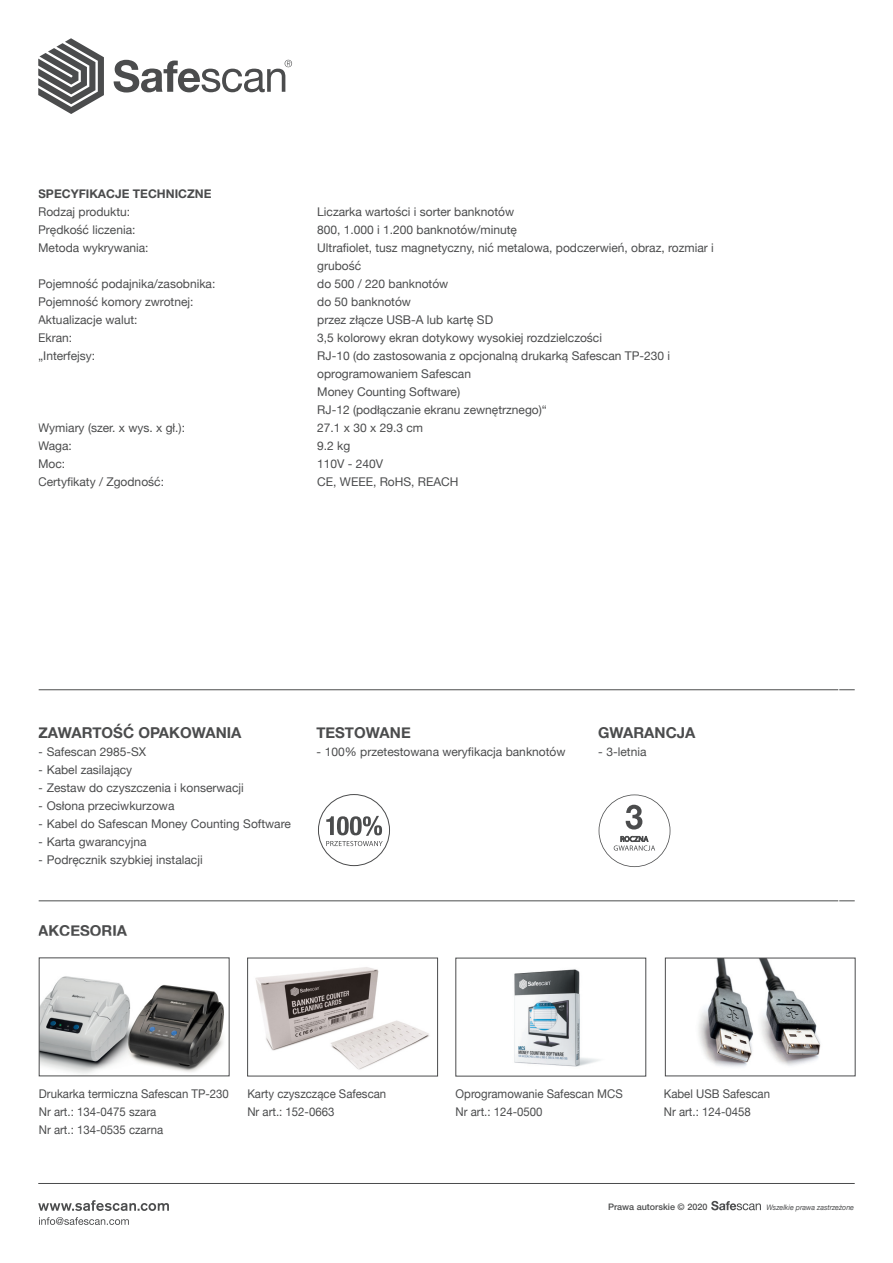
<style>
.page{position:relative;width:893px;height:1263px;background:#fff}
.page>*{position:absolute;margin:0;border:0;box-sizing:border-box;transform-origin:0 0}
.t1{font:700 15px "Helvetica Neue";color:#4b4c4d}
.t2{font:12px/18px "Helvetica Neue";color:#4b4c4d}
.t3{font:12px "Helvetica Neue";color:#4b4c4d;scale:.95 1}
.t4{font:700 12px "Helvetica Neue LT Std";color:#4b4c4d}
.Art_no{font:500 9px "Helvetica Neue LT Std";color:#4b4c4d}
.Art_no-2{font:italic 7.5px "Helvetica Neue";color:#4b4c4d;scale:.95 1}
</style>
<div class="page">
<hr style="left:38px;top:900px;width:817px;height:1px;background:#4b4c4d">
<hr style="left:38px;top:1183px;width:817px;height:1px;background:#4b4c4d">
<hr style="left:38px;top:689px;width:817px;height:1px;background:#4b4c4d">
<svg style="left:38px;top:1200px;width:131px;height:11px"></svg>
<svg style="left:39px;top:1217px;width:90px;height:8px"></svg>
<svg style="left:38px;top:38px;width:66px;height:76px"></svg>
<svg style="left:114px;top:60px;width:178px;height:33px"></svg>
<svg style="left:711px;top:1201px;width:50px;height:9px"></svg>
<div style="left:318px;top:794px;width:72px;height:72px;border:1px solid #4b4c4d;border-radius:50%"></div>
<img style="left:514px;top:969px;width:86px;height:98px">
<img style="left:255px;top:967px;width:174px;height:103px">
<div style="left:247px;top:958px;width:191px;height:118px;border:1px solid #4b4c4d"></div>
<img style="left:698px;top:960px;width:123px;height:107px">
<img style="left:41px;top:976px;width:63px;height:98px">
<div style="left:39px;top:958px;width:190px;height:118px;border:1px solid #4b4c4d"></div>
<img style="left:104px;top:971px;width:125px;height:105px">
<svg style="left:599px;top:794px;width:71px;height:73px"></svg>
<svg style="left:326px;top:816px;width:57px;height:30px"></svg>
<p class="t4" style="left:38px;top:186px;width:175px">SPECYFIKACJE TECHNICZNE</p>
<p class="t2" style="left:38px;top:203px;width:94px">Rodzaj produktu:</p>
<p class="t2" style="left:317px;top:203px;width:198px">Liczarka wartości i sorter banknotów</p>
<p class="t2" style="left:38px;top:221px;width:99px">Prędkość liczenia:</p>
<p class="t2" style="left:317px;top:221px;width:201px">800, 1.000 i 1.200 banknotów/minutę</p>
<p class="t2" style="left:38px;top:239px;width:112px">Metoda wykrywania:</p>
<p class="t2" style="left:317px;top:239px;width:398px">Ultrafiolet, tusz magnetyczny, nić metalowa, podczerwień, obraz, rozmiar i grubość</p>
<p class="t2" style="left:38px;top:275px;width:179px">Pojemność podajnika/zasobnika:</p>
<p class="t2" style="left:317px;top:275px;width:133px">do 500 / 220 banknotów</p>
<p class="t2" style="left:38px;top:293px;width:157px">Pojemność komory zwrotnej:</p>
<p class="t2" style="left:317px;top:293px;width:95px">do 50 banknotów</p>
<p class="t2" style="left:38px;top:311px;width:101px">Aktualizacje walut:</p>
<p class="t2" style="left:317px;top:311px;width:177px">przez złącze USB-A lub kartę SD</p>
<p class="t2" style="left:38px;top:329px;width:36px">Ekran:</p>
<p class="t2" style="left:317px;top:329px;width:286px">3,5 kolorowy ekran dotykowy wysokiej rozdzielczości</p>
<p class="t2" style="left:38px;top:347px;width:59px">„Interfejsy:</p>
<p class="t2" style="left:317px;top:347px;width:354px">RJ-10 (do zastosowania z opcjonalną drukarką Safescan TP-230 i oprogramowaniem Safescan<br>Money Counting Software)<br>RJ-12 (podłączanie ekranu zewnętrznego)“</p>
<p class="t2" style="left:38px;top:419px;width:148px">Wymiary (szer. x wys. x gł.):</p>
<p class="t2" style="left:317px;top:419px;width:107px">27.1 x 30 x 29.3 cm</p>
<p class="t2" style="left:38px;top:437px;width:35px">Waga:</p>
<p class="t2" style="left:317px;top:437px;width:35px">9.2 kg</p>
<p class="t2" style="left:38px;top:455px;width:29px">Moc:</p>
<p class="t2" style="left:317px;top:455px;width:68px">110V - 240V</p>
<p class="t2" style="left:38px;top:473px;width:127px">Certyfikaty / Zgodność:</p>
<p class="t2" style="left:317px;top:473px;width:143px">CE, WEEE, RoHS, REACH</p>
<p class="t1" style="left:38px;top:721px;width:205px">ZAWARTOŚĆ OPAKOWANIA</p>
<p class="t2" style="left:38px;top:743px;width:110px">- Safescan 2985-SX</p>
<p class="t2" style="left:38px;top:761px;width:96px">- Kabel zasilający</p>
<p class="t2" style="left:38px;top:779px;width:207px">- Zestaw do czyszczenia i konserwacji</p>
<p class="t2" style="left:38px;top:797px;width:138px">- Osłona przeciwkurzowa</p>
<p class="t2" style="left:38px;top:815px;width:254px">- Kabel do Safescan Money Counting Software</p>
<p class="t2" style="left:38px;top:833px;width:110px">- Karta gwarancyjna</p>
<p class="t2" style="left:38px;top:851px;width:166px">- Podręcznik szybkiej instalacji</p>
<p class="t1" style="left:38px;top:919px;width:90px">AKCESORIA</p>
<p class="t1" style="left:316px;top:721px;width:96px">TESTOWANE</p>
<p class="t2" style="left:316px;top:743px;width:251px">- 100% przetestowana weryfikacja banknotów</p>
<p class="t1" style="left:598px;top:721px;width:99px">GWARANCJA</p>
<p class="t2" style="left:598px;top:743px;width:50px">- 3-letnia</p>
<p class="t3" style="left:39px;top:1085px;width:202px">Drukarka termiczna Safescan TP-230</p>
<p class="t3" style="left:39px;top:1103px;width:125px">Nr art.: 134-0475 szara</p>
<p class="t3" style="left:39px;top:1121px;width:132px">Nr art.: 134-0535 czarna</p>
<p class="t3" style="left:247px;top:1085px;width:148px">Karty czyszczące Safescan</p>
<p class="t3" style="left:247px;top:1103px;width:93px">Nr art.: 152-0663</p>
<p class="t3" style="left:456px;top:1085px;width:178px">Oprogramowanie Safescan MCS</p>
<p class="t3" style="left:456px;top:1103px;width:93px">Nr art.: 124-0500</p>
<p class="t3" style="left:664px;top:1085px;width:113px">Kabel USB Safescan</p>
<p class="t3" style="left:664px;top:1103px;width:93px">Nr art.: 124-0458</p>
<p class="Art_no" style="left:764px;top:1202px;width:91px">®. All rights reserved.</p>
<p class="Art_no" style="left:608px;top:1202px;width:101px">Prawa autorskie © 2020</p>
<p class="Art_no-2" style="left:766px;top:1202px;width:94px">Wszelkie prawa zastrzeżone</p>
</div>
